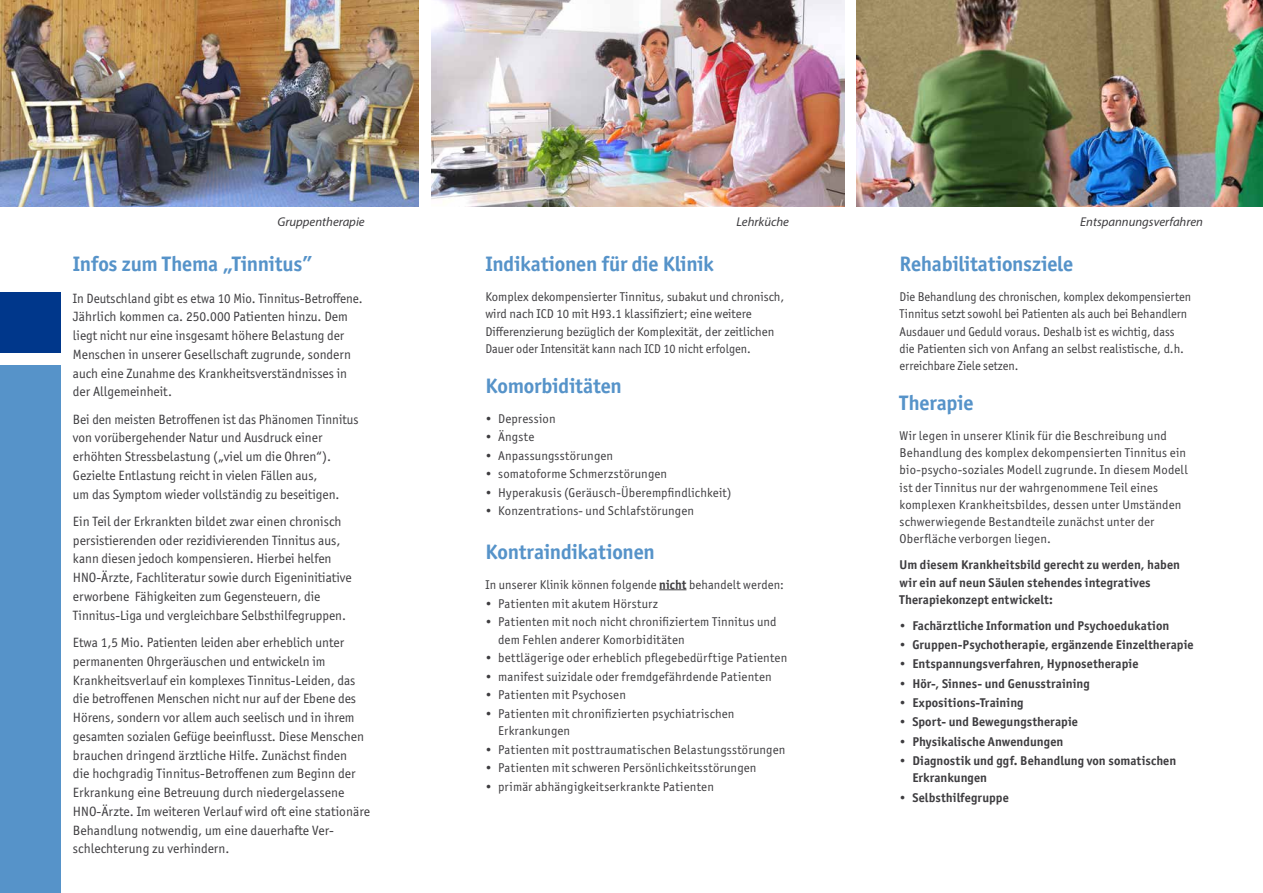
<style>
.page{position:relative;width:1263px;height:893px;background:#fff}
.page>*{position:absolute;margin:0;border:0;box-sizing:border-box;transform-origin:0 0}
.t1{font:700 21px "Officina Sans ITC Pro";letter-spacing:-.01em;color:#5693c9}
.t2{font:13.5px/18.8px "Officina Sans ITC Pro";color:#3e3d40}
.t3{font:13.5px/18.8px "Officina Sans ITC Pro";color:#3e3d40;scale:.96 1}
.t4{font:12.75px/17.2px "Officina Sans ITC Pro";letter-spacing:.01em;color:#3e3d40}
.t5{font:700 12.75px/17.2px "Officina Sans ITC Pro";letter-spacing:.005em;color:#3e3d40}
.t6{font:12.75px/17.2px "Officina Sans ITC Pro";letter-spacing:.01em;color:#3e3d40;scale:.96 1}
.t7{font:italic 12.75px "Myriad Pro";color:#3e3d40}
.s1{font-weight:700}
</style>
<div class="page">
<div style="left:0;top:292px;width:60px;height:60px;background:#00378b"></div>
<div style="left:0;top:365px;width:60px;height:528px;background:#5693c9"></div>
<svg style="left:659px;top:589px;width:27px;height:1px"></svg>
<img style="left:0;top:0;width:419px;height:206px">
<img style="left:857px;top:0;width:406px;height:206px">
<img style="left:432px;top:0;width:412px;height:206px">
<p class="t7" style="left:277px;top:214px;width:89px">Gruppentherapie</p>
<p class="t7" style="left:737px;top:214px;width:54px">Lehrküche</p>
<p class="t7" style="left:1080px;top:214px;width:124px">Entspannungsverfahren</p>
<h1 class="t1" style="left:73px;top:251px;width:241px">Infos zum Thema „Tinnitus”</h1>
<p class="t3" style="left:73px;top:289px;width:303px">In Deutschland gibt es etwa 10 Mio. Tinnitus-Betroffene.<br>Jährlich kommen ca. 250.000 Patienten hinzu. Dem liegt nicht nur eine insgesamt höhere Belastung der Menschen in unserer Gesellschaft zugrunde, sondern auch eine Zunahme des Krankheitsverständnisses in der Allgemeinheit.</p>
<p class="t2" style="left:73px;top:410px;width:287px">Bei den meisten Betroffenen ist das Phänomen Tinnitus von vorübergehender Natur und Ausdruck einer erhöhten Stressbelastung („viel um die Ohren“).<br>Gezielte Entlastung reicht in vielen Fällen aus,<br>um das Symptom wieder vollständig zu beseitigen.</p>
<p class="t2" style="left:73px;top:512px;width:280px">Ein Teil der Erkrankten bildet zwar einen chronisch persistierenden oder rezidivierenden Tinnitus aus, kann diesen jedoch kompensieren. Hierbei helfen HNO-Ärzte, Fachliteratur sowie durch Eigeninitiative erworbene Fähigkeiten zum Gegensteuern, die Tinnitus-Liga und vergleichbare Selbsthilfegruppen.</p>
<p class="t2" style="left:73px;top:633px;width:299px">Etwa 1,5 Mio. Patienten leiden aber erheblich unter permanenten Ohrgeräuschen und entwickeln im Krankheitsverlauf ein komplexes Tinnitus-Leiden, das die betroffenen Menschen nicht nur auf der Ebene des Hörens, sondern vor allem auch seelisch und in ihrem gesamten sozialen Gefüge beeinflusst. Diese Menschen brauchen dringend ärztliche Hilfe. Zunächst finden<br>die hochgradig Tinnitus-Betroffenen zum Beginn der Erkrankung eine Betreuung durch niedergelassene HNO-Ärzte. Im weiteren Verlauf wird oft eine stationäre Behandlung notwendig, um eine dauerhafte Ver&shy;schlechterung zu verhindern.</p>
<h1 class="t1" style="left:485px;top:251px;width:230px">Indikationen für die Klinik</h1>
<p class="t4" style="left:485px;top:288px;width:300px">Komplex dekompensierter Tinnitus, subakut und chronisch, wird nach ICD 10 mit H93.1 klassifiziert; eine weitere Differenzierung bezüglich der Komplexität, der zeitlichen Dauer oder Intensität kann nach ICD 10 nicht erfolgen.</p>
<h1 class="t1" style="left:485px;top:372px;width:138px">Komorbiditäten</h1>
<p class="t4" style="left:485px;top:410px;width:72px">• Depression</p>
<p class="t4" style="left:485px;top:428px;width:50px">• Ängste</p>
<p class="t4" style="left:485px;top:447px;width:129px">• Anpassungsstörungen</p>
<p class="t4" style="left:485px;top:465px;width:183px">• somatoforme Schmerzstörungen</p>
<p class="t4" style="left:485px;top:484px;width:248px">• Hyperakusis (Geräusch-Überempfindlichkeit)</p>
<p class="t4" style="left:485px;top:502px;width:210px">• Konzentrations- und Schlafstörungen</p>
<h1 class="t1" style="left:485px;top:538px;width:171px">Kontraindikationen</h1>
<p class="t4" style="left:485px;top:575px;width:300px">In unserer Klinik können folgende <span class="s1">nicht</span> behandelt werden:</p>
<p class="t4" style="left:485px;top:595px;width:174px">• Patienten mit akutem Hörsturz</p>
<p class="t4" style="left:498px;top:613px;width:280px;text-indent:-13px">• Patienten mit noch nicht chronifiziertem Tinnitus und dem Fehlen anderer Komorbiditäten</p>
<p class="t4" style="left:485px;top:649px;width:303px">• bettlägerige oder erheblich pflegebedürftige Patienten</p>
<p class="t4" style="left:485px;top:668px;width:288px">• manifest suizidale oder fremdgefährdende Patienten</p>
<p class="t4" style="left:485px;top:686px;width:142px">• Patienten mit Psychosen</p>
<p class="t4" style="left:498px;top:705px;width:238px;text-indent:-13px">• Patienten mit chronifizierten psychiatrischen<br>Erkrankungen</p>
<p class="t4" style="left:485px;top:741px;width:302px">• Patienten mit posttraumatischen Belastungsstörungen</p>
<p class="t4" style="left:485px;top:759px;width:273px">• Patienten mit schweren Persönlichkeitsstörungen</p>
<p class="t4" style="left:485px;top:778px;width:230px">• primär abhängigkeitserkrankte Patienten</p>
<h1 class="t1" style="left:900px;top:251px;width:175px">Rehabilitationsziele</h1>
<p class="t6" style="left:900px;top:288px;width:305px">Die Behandlung des chronischen, komplex dekompensierten Tinnitus setzt sowohl bei Patienten als auch bei Behandlern Ausdauer und Geduld voraus. Deshalb ist es wichtig, dass die Patienten sich von Anfang an selbst realistische, d.h. erreichbare Ziele setzen.</p>
<h1 class="t1" style="left:900px;top:390px;width:75px">Therapie</h1>
<p class="t4" style="left:900px;top:427px;width:290px">Wir legen in unserer Klinik für die Beschreibung und Behandlung des komplex dekompensierten Tinnitus ein bio-psycho-soziales Modell zugrunde. In diesem Modell ist der Tinnitus nur der wahrgenommene Teil eines komplexen Krankheitsbildes, dessen unter Umständen schwerwiegende Bestandteile zunächst unter der Oberfläche verborgen liegen.</p>
<p class="t5" style="left:900px;top:556px;width:282px">Um diesem Krankheitsbild gerecht zu werden, haben wir ein auf neun Säulen stehendes integratives<br>Therapiekonzept entwickelt:</p>
<p class="t5" style="left:900px;top:616px;width:271px">• Fachärztliche Information und Psychoedukation</p>
<p class="t5" style="left:900px;top:636px;width:295px">• Gruppen-Psychotherapie, ergänzende Einzeltherapie</p>
<p class="t5" style="left:900px;top:655px;width:240px">• Entspannungsverfahren, Hypnosetherapie</p>
<p class="t5" style="left:900px;top:675px;width:192px">• Hör-, Sinnes- und Genusstraining</p>
<p class="t5" style="left:900px;top:694px;width:126px">• Expositions-Training</p>
<p class="t5" style="left:900px;top:713px;width:180px">• Sport- und Bewegungstherapie</p>
<p class="t5" style="left:900px;top:733px;width:165px">• Physikalische Anwendungen</p>
<p class="t5" style="left:912px;top:752px;width:265px;text-indent:-13px">• Diagnostik und ggf. Behandlung von somatischen<br>Erkrankungen</p>
<p class="t5" style="left:900px;top:789px;width:111px">• Selbsthilfegruppe</p>
</div>
